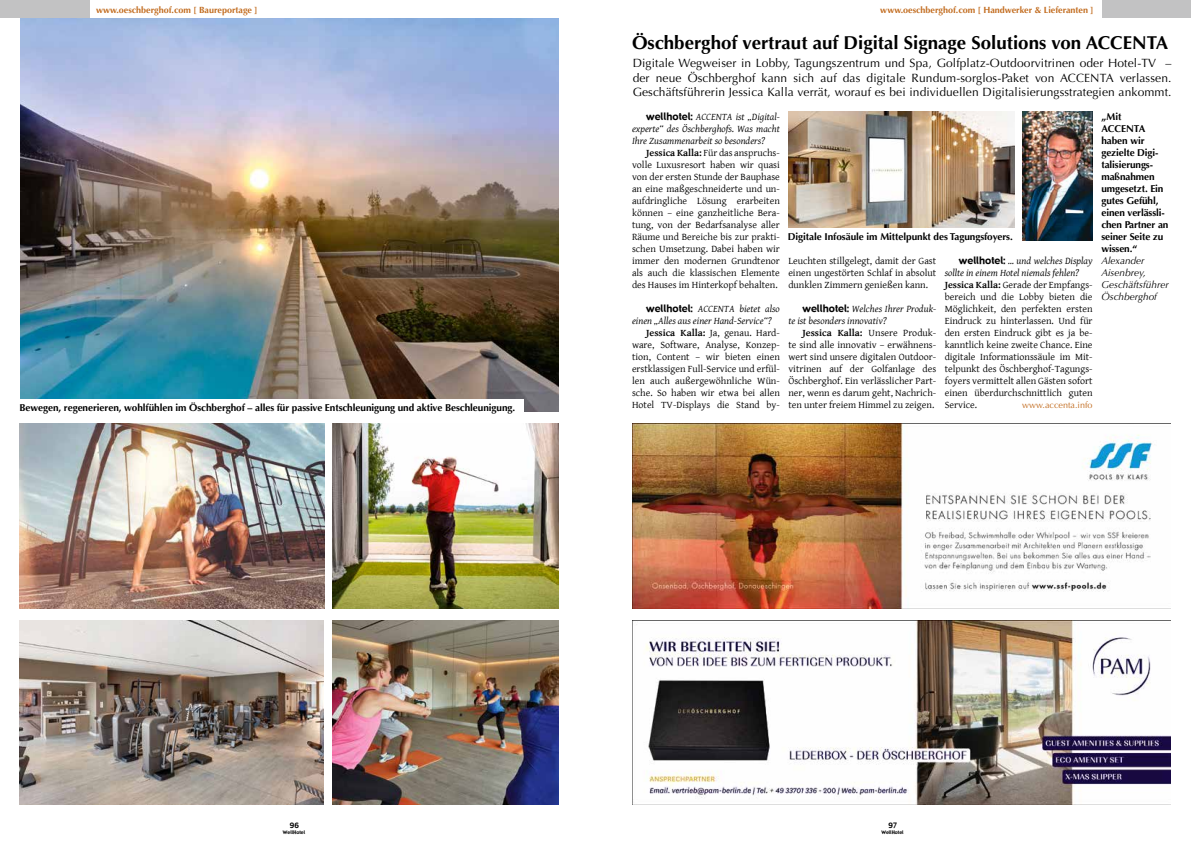
<style>
.page{position:relative;width:1191px;height:842px;background:#fff}
.page>*{position:absolute;margin:0;border:0;box-sizing:border-box;transform-origin:0 0}
.t1{font:700 18.7px "Optima";color:#000}
.t2{font:12px/14.4px "Optima";letter-spacing:.01em;color:#000;text-align:justify}
.t3{font:10px/12px "Gentium Basic";color:#000;text-align:justify}
.t4{font:700 10px/12px "Optima";letter-spacing:-.005em;color:#000}
.t5{font:italic 10px/12px "Gentium Basic";color:#000;text-align:justify}
.t6{font:italic 10px/12px "Optima";color:#000}
.t7{font:700 9px "Optima";color:#c26c1f}
.t8{font:9px "Optima";color:#c26c1f}
.t9{font:7.3px "Gadget";color:#000}
.t10{font:4.8px "Gadget";color:#000}
.s1{font-family:"Gadget";font-style:normal}
.s2{font-weight:700}
.s3{font-family:"Gadget"}
.s4{font-style:italic}
</style>
<div class="page">
<img style="left:20px;top:17px;width:539px;height:394px">
<img style="left:332px;top:424px;width:226px;height:184px">
<div style="left:19px;top:399px;width:505px;height:20px;background:#fff"></div>
<div style="left:0;top:0;width:89px;height:17px;background:#c2c2c3"></div>
<img style="left:20px;top:424px;width:304px;height:184px">
<img style="left:19px;top:620px;width:305px;height:184px">
<img style="left:333px;top:620px;width:226px;height:184px">
<img style="left:632px;top:424px;width:520px;height:184px">
<div style="left:1102px;top:0;width:89px;height:17px;background:#c2c2c3"></div>
<img style="left:788px;top:112px;width:226px;height:116px">
<img style="left:1022px;top:112px;width:70px;height:128px">
<img style="left:632px;top:620px;width:538px;height:184px">
<p class="t7" style="left:96px;top:5px;width:163px">www.oeschberghof.com [ Baureportage ]</p>
<p class="t4" style="left:19px;top:402px;width:497px">Bewegen, regenerieren, wohlfühlen im Öschberghof – alles für passive Entschleunigung und aktive Beschleunigung.</p>
<p class="t7" style="left:880px;top:5px;width:215px">www.oeschberghof.com [ Handwerker &amp; Lieferanten ]</p>
<h1 class="t1" style="left:632px;top:32px;width:537px">Öschberghof vertraut auf Digital Signage Solutions von ACCENTA</h1>
<p class="t2" style="left:632px;top:56px;width:540px">Digitale Wegweiser in Lobby, Tagungszentrum und Spa, Golfplatz-Outdoorvitrinen oder Hotel-TV – der neue Öschberghof kann sich auf das digitale Rundum-sorglos-Paket von ACCENTA verlassen.<br>Geschäftsführerin Jessica Kalla verrät, worauf es bei individuellen Digitalisierungsstrategien ankommt.</p>
<p class="t5" style="left:632px;top:110px;width:149px;text-indent:14px"><span class="s1">wellhotel:</span> ACCENTA ist „Digital&shy;experte“ des Öschberghofs. Was macht Ihre Zusammenarbeit so besonders?</p>
<p class="t3" style="left:632px;top:146px;width:149px;text-indent:14px"><span class="s2">Jessica Kalla:</span> Für das anspruchs&shy;volle Luxusresort haben wir quasi von der ersten Stunde der Bauphase an eine maßgeschneiderte und un&shy;aufdringliche Lösung erarbeiten können – eine ganzheitliche Bera&shy;tung, von der Bedarfsanalyse aller Räume und Bereiche bis zur prakti&shy;schen Umsetzung. Dabei haben wir immer den modernen Grundtenor als auch die klassischen Elemente des Hauses im Hinterkopf behalten.</p>
<p class="t5" style="left:646px;top:302px;width:135px"><span class="s1">wellhotel:</span> ACCENTA bietet also</p>
<p class="t5" style="left:632px;top:314px;width:141px">einen „Alles aus einer Hand-Service“?</p>
<p class="t3" style="left:646px;top:326px;width:135px"><span class="s2">Jessica Kalla:</span> Ja, genau. Hard-</p>
<p class="t3" style="left:632px;top:338px;width:149px">ware, Software, Analyse, Konzep-</p>
<p class="t3" style="left:632px;top:350px;width:149px">tion, Content – wir bieten einen</p>
<p class="t3" style="left:632px;top:362px;width:149px">erstklassigen Full-Service und erfül-</p>
<p class="t3" style="left:632px;top:374px;width:149px">len auch außergewöhnliche Wün-</p>
<p class="t3" style="left:632px;top:386px;width:149px">sche. So haben wir etwa bei allen</p>
<p class="t3" style="left:632px;top:398px;width:149px">Hotel TV-Displays die Stand by-</p>
<p class="t4" style="left:787px;top:231px;width:227px">Digitale Infosäule im Mittelpunkt des Tagungsfoyers.</p>
<p class="t3" style="left:788px;top:254px;width:149px">Leuchten stillgelegt, damit der Gast einen ungestörten Schlaf in absolut dunklen Zimmern genießen kann.</p>
<p class="t5" style="left:788px;top:302px;width:149px;text-indent:14px"><span class="s1">wellhotel:</span> Welches Ihrer Produk&shy;te ist besonders innovativ?</p>
<p class="t3" style="left:788px;top:326px;width:149px;text-indent:14px"><span class="s2">Jessica Kalla:</span> Unsere Produk&shy;te sind alle innovativ – erwähnens&shy;wert sind unsere digitalen Outdoor&shy;vitrinen auf der Golfanlage des Öschberghof. Ein verlässlicher Part&shy;ner, wenn es darum geht, Nachrich&shy;ten unter freiem Himmel zu zeigen.</p>
<p class="t3" style="left:944px;top:254px;width:149px;text-align:left;text-indent:14px"><span class="s3">wellhotel:</span> <span class="s4">… und welches Display sollte in einem Hotel niemals fehlen?<br></span><span class="s2">Jessica Kalla:</span> Gerade der Empfangs&shy;bereich und die Lobby bieten die Möglichkeit, den perfekten ersten Eindruck zu hinterlassen. Und für den ersten Eindruck gibt es ja be&shy;kanntlich keine zweite Chance. Eine digitale Informationssäule im Mit&shy;telpunkt des Öschberghof-Tagungs&shy;foyers vermittelt allen Gästen sofort einen überdurchschnittlich guten Service.</p>
<p class="t8" style="left:1022px;top:400px;width:72px">www.accenta.info</p>
<p class="t4" style="left:1101px;top:111px;width:68px">„Mit<br>ACCENTA haben wir gezielte Digi&shy;talisierungs&shy;maßnahmen umgesetzt. Ein gutes Gefühl, einen verlässli&shy;chen Partner an seiner Seite zu wissen.“</p>
<p class="t6" style="left:1101px;top:255px;width:69px">Alexander<br>Aisenbrey,<br>Geschäftsführer<br>Öschberghof</p>
<p class="t9" style="left:290px;top:821px;width:11px">96</p>
<p class="t10" style="left:283px;top:829px;width:24px">WellHotel</p>
<p class="t9" style="left:888px;top:821px;width:11px">97</p>
<p class="t10" style="left:881px;top:829px;width:24px">WellHotel</p>
</div>
